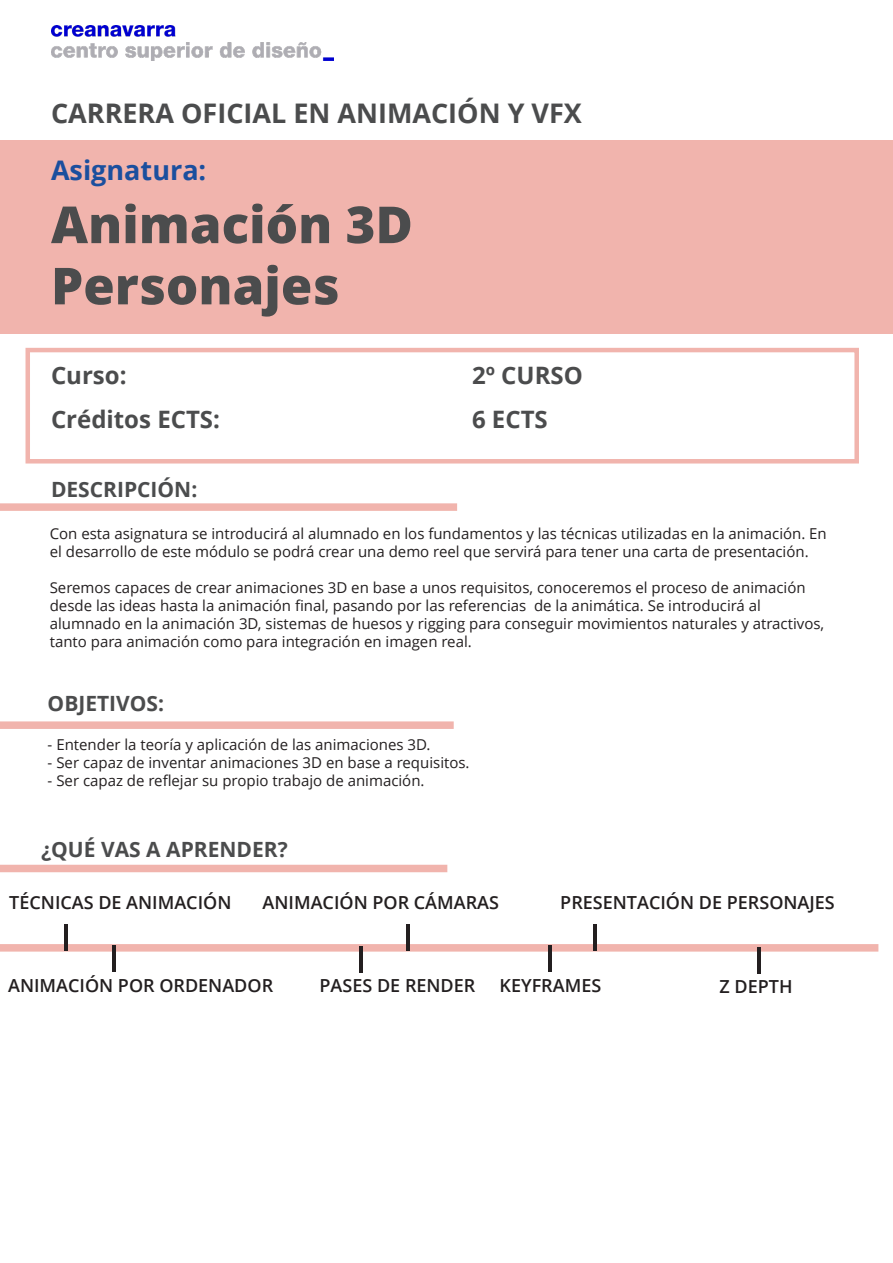
<style>
.page{position:relative;width:893px;height:1263px;background:#fff}
.page>*{position:absolute;margin:0;border:0;box-sizing:border-box;transform-origin:0 0}
.t1{font:800 51px "Open Sans";color:#4b4c4d}
.t2{font:700 27px "Open Sans";color:#4b4c4d}
.t3{font:700 27px "Open Sans";color:#1b4f9e}
.t4{font:700 24px "Open Sans";color:#4b4c4d}
.t5{font:700 21px "Open Sans";color:#4b4c4d}
.t6{font:600 18px "Open Sans";color:#231f20}
.t7{font:15px/18px "Open Sans";color:#231f20}
</style>
<div class="page">
<img style="left:51px;top:25px;width:282px;height:36px">
<div style="left:0;top:140px;width:893px;height:194px;background:#f1b4ad"></div>
<div style="left:26px;top:348px;width:833px;height:115px;border:4px solid #f1b4ad"></div>
<div style="left:0;top:503px;width:457px;height:8px;background:#f1b4ad"></div>
<div style="left:0;top:721px;width:454px;height:8px;background:#f1b4ad"></div>
<div style="left:0;top:944px;width:878px;height:7px;background:#f1b4ad"></div>
<div style="left:0;top:865px;width:447px;height:7px;background:#f1b4ad"></div>
<hr style="left:64px;top:924px;width:4px;height:26px;background:#231f20">
<hr style="left:113px;top:945px;width:3px;height:27px;background:#231f20">
<hr style="left:406px;top:924px;width:4px;height:26px;background:#231f20">
<hr style="left:359px;top:946px;width:4px;height:26px;background:#231f20">
<hr style="left:593px;top:924px;width:3px;height:26px;background:#231f20">
<hr style="left:548px;top:946px;width:4px;height:26px;background:#231f20">
<hr style="left:757px;top:948px;width:4px;height:26px;background:#231f20">
<p class="t2" style="left:51px;top:94px;width:532px">CARRERA OFICIAL EN ANIMACIÓN Y VFX</p>
<p class="t3" style="left:51px;top:151px;width:157px">Asignatura:</p>
<p class="t1" style="left:51px;top:186px;width:363px">Animación 3D</p>
<p class="t1" style="left:51px;top:247px;width:290px">Personajes</p>
<p class="t4" style="left:51px;top:358px;width:77px">Curso:</p>
<p class="t4" style="left:51px;top:402px;width:171px">Créditos ECTS:</p>
<p class="t5" style="left:51px;top:474px;width:148px">DESCRIPCIÓN:</p>
<p class="t4" style="left:472px;top:358px;width:112px">2º CURSO</p>
<p class="t4" style="left:472px;top:402px;width:77px">6 ECTS</p>
<p class="t7" style="left:50px;top:524px;width:779px">Con esta asignatura se introducirá al alumnado en los fundamentos y las técnicas utilizadas en la animación. En el desarrollo de este módulo se podrá crear una demo reel que servirá para tener una carta de presentación.</p>
<p class="t7" style="left:50px;top:578px;width:776px">Seremos capaces de crear animaciones 3D en base a unos requisitos, conoceremos el proceso de animación desde las ideas hasta la animación final, pasando por las referencias de la animática. Se introducirá al alumnado en la animación 3D, sistemas de huesos y rigging para conseguir movimientos naturales y atractivos, tanto para animación como para integración en imagen real.</p>
<p class="t5" style="left:48px;top:689px;width:118px">OBJETIVOS:</p>
<p class="t7" style="left:48px;top:735px;width:384px">- Entender la teoría y aplicación de las animaciones 3D.</p>
<p class="t7" style="left:48px;top:753px;width:423px">- Ser capaz de inventar animaciones 3D en base a requisitos.</p>
<p class="t7" style="left:48px;top:771px;width:378px">- Ser capaz de reflejar su propio trabajo de animación.</p>
<p class="t5" style="left:41px;top:834px;width:248px">¿QUÉ VAS A APRENDER?</p>
<p class="t6" style="left:9px;top:890px;width:224px">TÉCNICAS DE ANIMACIÓN</p>
<p class="t6" style="left:560px;top:890px;width:276px">PRESENTACIÓN DE PERSONAJES</p>
<p class="t6" style="left:263px;top:890px;width:238px">ANIMACIÓN POR CÁMARAS</p>
<p class="t6" style="left:8px;top:973px;width:267px">ANIMACIÓN POR ORDENADOR</p>
<p class="t6" style="left:320px;top:973px;width:157px">PASES DE RENDER</p>
<p class="t6" style="left:719px;top:974px;width:75px">Z DEPTH</p>
<p class="t6" style="left:499px;top:973px;width:103px">KEYFRAMES</p>
</div>
